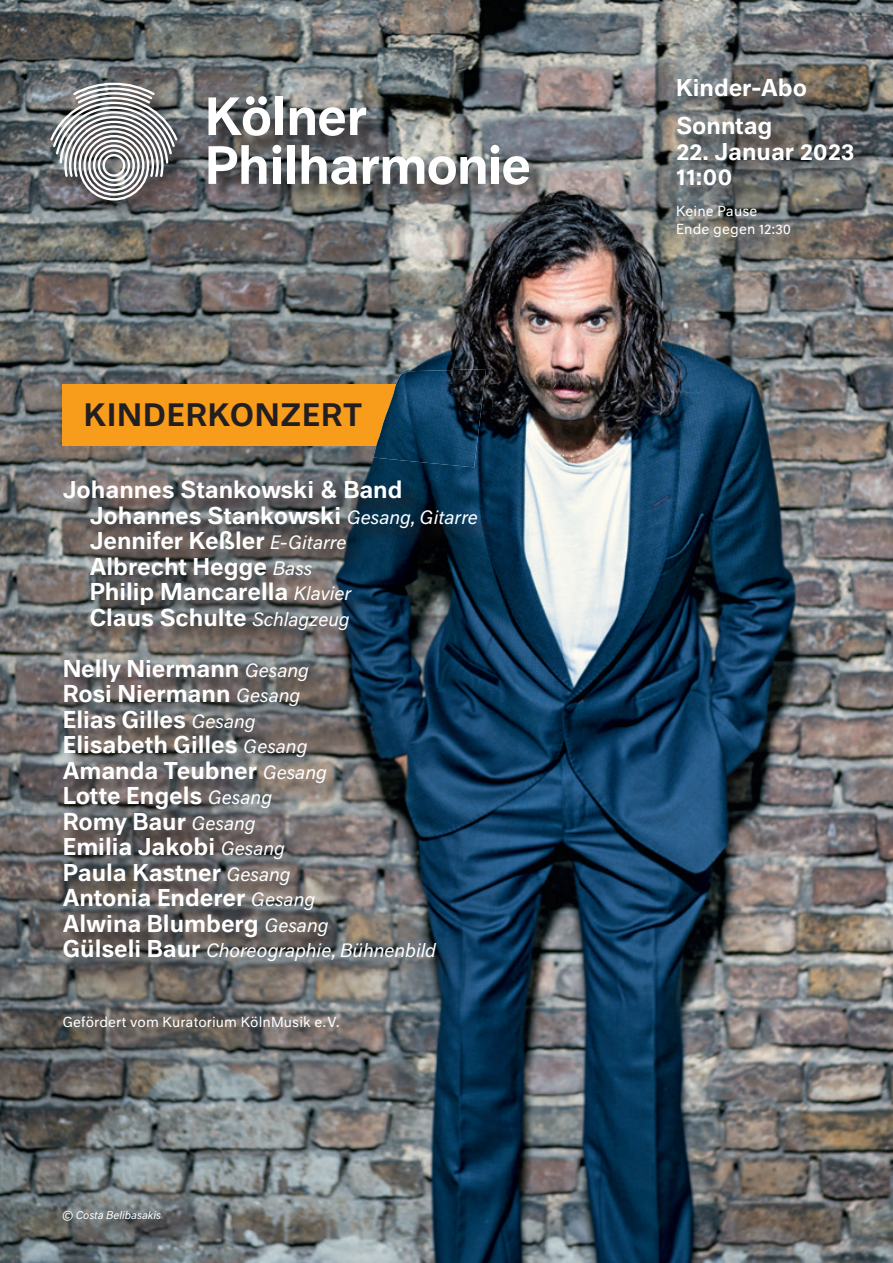
<style>
.page{position:relative;width:893px;height:1263px;background:#fff}
.page>*{position:absolute;margin:0;border:0;box-sizing:border-box;transform-origin:0 0}
.t1{font:500 30px "Neutral BP";letter-spacing:.03em;color:#231f20}
.t2{font:500 22.5px/25.5px "Neutral BP";color:#fff}
.t3{font:italic 18px "Neutral BP";color:#fff}
.t4{font:13.5px/18px "Neutral BP";letter-spacing:.01em;color:#fff}
.t5{font:italic 10.5px "Neutral BP";color:#fff}
.s1{font-weight:400;font-style:italic;font-size:18px}
.s2{font-weight:500;font-style:normal;font-size:22.5px}
</style>
<div class="page">
<img style="left:0;top:0;width:893px;height:1263px">
<svg style="left:0;top:307px;width:519px;height:863px;background:#5b6469"></svg>
<div style="left:66px;top:483px;width:430px;height:563px;background:#231f20;opacity:.75"></div>
<div style="left:63px;top:384px;width:399px;height:62px;background:#f89c1c"></div>
<div style="left:53px;top:85px;width:495px;height:134px;background:#231f20;opacity:.75"></div>
<svg style="left:50px;top:83px;width:129px;height:117px"></svg>
<svg style="left:208px;top:97px;width:62px;height:39px"></svg>
<div style="left:276px;top:96px;width:7px;height:39px;background:#fff"></div>
<svg style="left:290px;top:107px;width:76px;height:29px"></svg>
<svg style="left:208px;top:145px;width:58px;height:39px"></svg>
<div style="left:272px;top:145px;width:9px;height:9px;background:#fff;border-radius:50%"></div>
<div style="left:273px;top:157px;width:8px;height:27px;background:#fff"></div>
<div style="left:287px;top:145px;width:8px;height:39px;background:#fff"></div>
<svg style="left:302px;top:145px;width:55px;height:40px"></svg>
<svg style="left:363px;top:156px;width:122px;height:29px"></svg>
<div style="left:491px;top:145px;width:8px;height:9px;background:#fff;border-radius:50%"></div>
<div style="left:491px;top:157px;width:8px;height:27px;background:#fff"></div>
<svg style="left:503px;top:156px;width:26px;height:29px"></svg>
<img style="left:373px;top:369px;width:113px;height:98px">
<svg style="left:611px;top:40px;width:268px;height:232px;background:#767776"></svg>
<div style="left:680px;top:82px;width:145px;height:34px;background:#231f20;opacity:.75"></div>
<div style="left:680px;top:119px;width:192px;height:137px;background:#231f20;opacity:.75"></div>
<h1 class="t1" style="left:84px;top:391px;width:280px">KINDERKONZERT</h1>
<p class="t2" style="left:90px;top:475px;width:390px;text-indent:-27px">Johannes Stankowski &amp; Band<br>Johannes Stankowski <span class="s1">Gesang, Gitarre<br></span>Jennifer Keßler <span class="s1">E-Gitarre<br></span>Albrecht Hegge <span class="s1">Bass<br></span>Philip Mancarella <span class="s1">Klavier<br></span>Claus Schulte <span class="s1">Schlagzeug</span></p>
<p class="t2" style="left:63px;top:654px;width:267px">Nelly Niermann <span class="s1">Gesang<br></span>Rosi Niermann <span class="s1">Gesang<br></span>Elias Gilles <span class="s1">Gesang<br></span>Elisabeth Gilles <span class="s1">Gesang<br></span>Amanda Teubner <span class="s1">Gesang<br></span>Lotte Engels <span class="s1">Gesang<br></span>Romy Baur <span class="s1">Gesang<br></span>Emilia Jakobi <span class="s1">Gesang<br></span>Paula Kastner <span class="s1">Gesang<br></span>Antonia Enderer <span class="s1">Gesang<br></span>Alwina Blumberg <span class="s1">Gesang</span></p>
<p class="t3" style="left:63px;top:936px;width:375px"><span class="s2">Gülseli Baur</span> Choreographie, Bühnenbild</p>
<p class="t4" style="left:63px;top:1012px;width:278px">Gefördert vom Kuratorium KölnMusik e.V.</p>
<p class="t5" style="left:62px;top:1206px;width:100px">© Costa Belibasakis</p>
<p class="t2" style="left:676px;top:67px;width:132px;line-height:38px">Kinder-Abo<br>Sonntag</p>
<p class="t2" style="left:676px;top:137px;width:180px">22. Januar 2023<br>11:00</p>
<p class="t4" style="left:676px;top:201px;width:117px">Keine Pause<br>Ende gegen 12:30</p>
</div>
